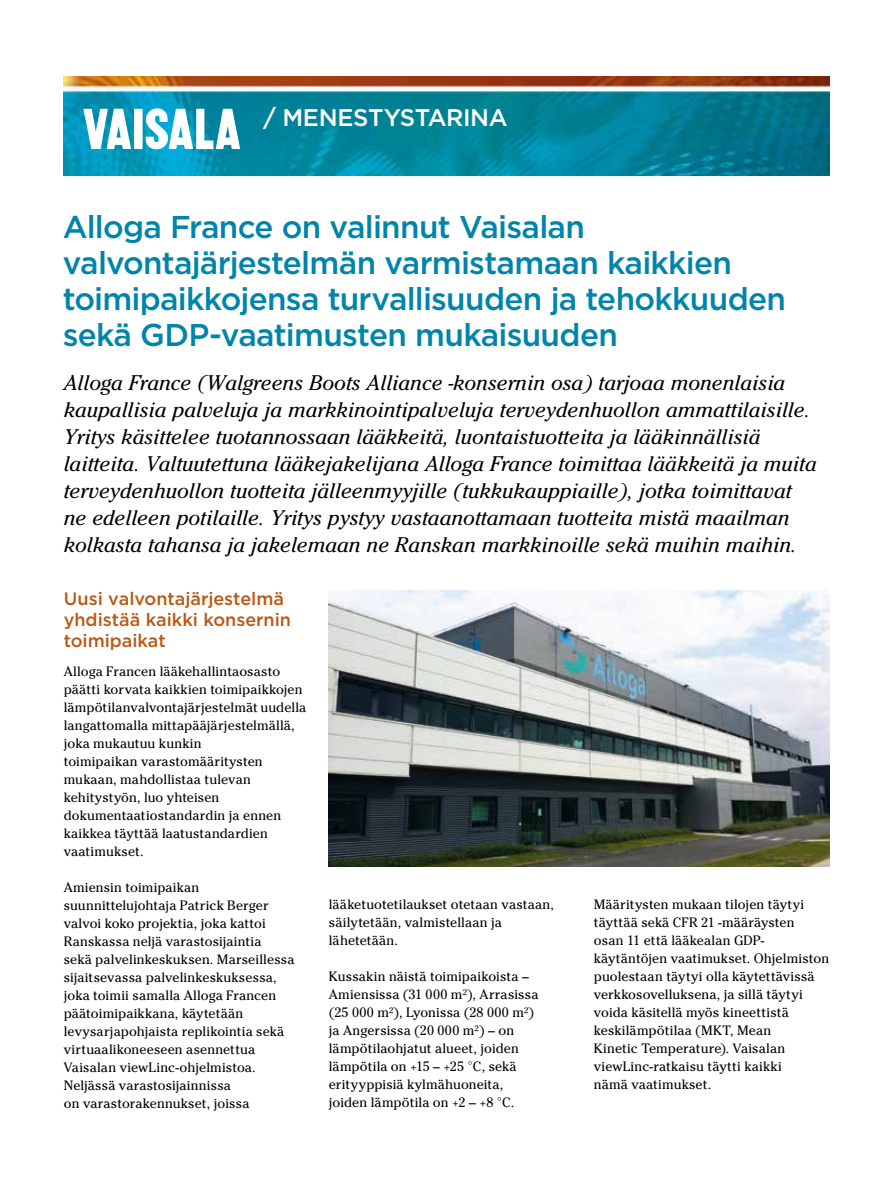
<style>
.page{position:relative;width:893px;height:1191px;background:#fff}
.page>*{position:absolute;margin:0;border:0;box-sizing:border-box;transform-origin:0 0}
.t1{font:500 31.5px/36px "Gotham";letter-spacing:-.025em;color:#0084a9}
.t2{font:500 24px "Gotham";letter-spacing:-.02em;color:#fff}
.t3{font:italic 21px/27px "Cheltenham Std";color:#000}
.t4{font:500 18px/21px "Gotham";color:#b95915}
.t5{font:13.5px/18px "Cheltenham Std";letter-spacing:.005em;color:#000}
</style>
<div class="page">
<img style="left:64px;top:77px;width:765px;height:99px">
<svg style="left:83px;top:109px;width:48px;height:40px"></svg>
<div style="left:134px;top:109px;width:9px;height:40px;background:#fff"></div>
<svg style="left:146px;top:108px;width:94px;height:41px"></svg>
<img style="left:329px;top:590px;width:500px;height:276px">
<h2 class="t2" style="left:264px;top:101px;width:246px">/ MENESTYSTARINA</h2>
<h1 class="t1" style="left:63px;top:208px;width:725px">Alloga France on valinnut Vaisalan valvontajärjestelmän varmistamaan kaikkien toimipaikkojensa turvallisuuden ja tehokkuuden sekä GDP-vaatimusten mukaisuuden</h1>
<p class="t3" style="left:64px;top:369px;width:755px">Alloga France (Walgreens Boots Alliance ‑konsernin osa) tarjoaa monenlaisia kaupallisia palveluja ja markkinointipalveluja terveydenhuollon ammattilaisille.<br>Yritys käsittelee tuotannossaan lääkkeitä, luontaistuotteita ja lääkinnällisiä laitteita. Valtuutettuna lääkejakelijana Alloga France toimittaa lääkkeitä ja muita terveydenhuollon tuotteita jälleenmyyjille (tukkukauppiaille), jotka toimittavat ne edelleen potilaille. Yritys pystyy vastaanottamaan tuotteita mistä maailman kolkasta tahansa ja jakelemaan ne Ranskan markkinoille sekä muihin maihin.</p>
<h3 class="t4" style="left:64px;top:587px;width:229px">Uusi valvontajärjestelmä yhdistää kaikki konsernin toimipaikat</h3>
<p class="t5" style="left:64px;top:663px;width:244px">Alloga Francen lääkehallintaosasto päätti korvata kaikkien toimipaikkojen lämpötilanvalvontajärjestelmät uudella langattomalla mittapääjärjestelmällä, joka mukautuu kunkin<br>toimipaikan varastomääritysten mukaan, mahdollistaa tulevan kehitystyön, luo yhteisen dokumentaatiostandardin ja ennen kaikkea täyttää laatustandardien vaatimukset.</p>
<p class="t5" style="left:64px;top:878px;width:232px">Amiensin toimipaikan suunnittelujohtaja Patrick Berger valvoi koko projektia, joka kattoi Ranskassa neljä varastosijaintia<br>sekä palvelinkeskuksen. Marseillessa sijaitsevassa palvelinkeskuksessa, joka toimii samalla Alloga Francen päätoimipaikkana, käytetään levysarjapohjaista replikointia sekä virtuaalikoneeseen asennettua Vaisalan viewLinc-ohjelmistoa.<br>Neljässä varastosijainnissa<br>on varastorakennukset, joissa</p>
<p class="t5" style="left:329px;top:895px;width:227px">lääketuotetilaukset otetaan vastaan, säilytetään, valmistellaan ja lähetetään.</p>
<p class="t5" style="left:329px;top:967px;width:211px">Kussakin näistä toimipaikoista –<br>Amiensissa (31 000 m²), Arrasissa (25 000 m²), Lyonissa (28 000 m²) ja Angersissa (20 000 m²) – on lämpötilaohjatut alueet, joiden lämpötila on +15 – +25 °C, sekä erityyppisiä kylmähuoneita, joiden lämpötila on +2 – +8 °C.</p>
<p class="t5" style="left:594px;top:895px;width:237px">Määritysten mukaan tilojen täytyi täyttää sekä CFR 21 ‑määräysten<br>osan 11 että lääkealan GDP&shy;käytäntöjen vaatimukset. Ohjelmiston puolestaan täytyi olla käytettävissä verkkosovelluksena, ja sillä täytyi voida käsitellä myös kineettistä keskilämpötilaa (MKT, Mean<br>Kinetic Temperature). Vaisalan viewLinc-ratkaisu täytti kaikki<br>nämä vaatimukset.</p>
</div>
